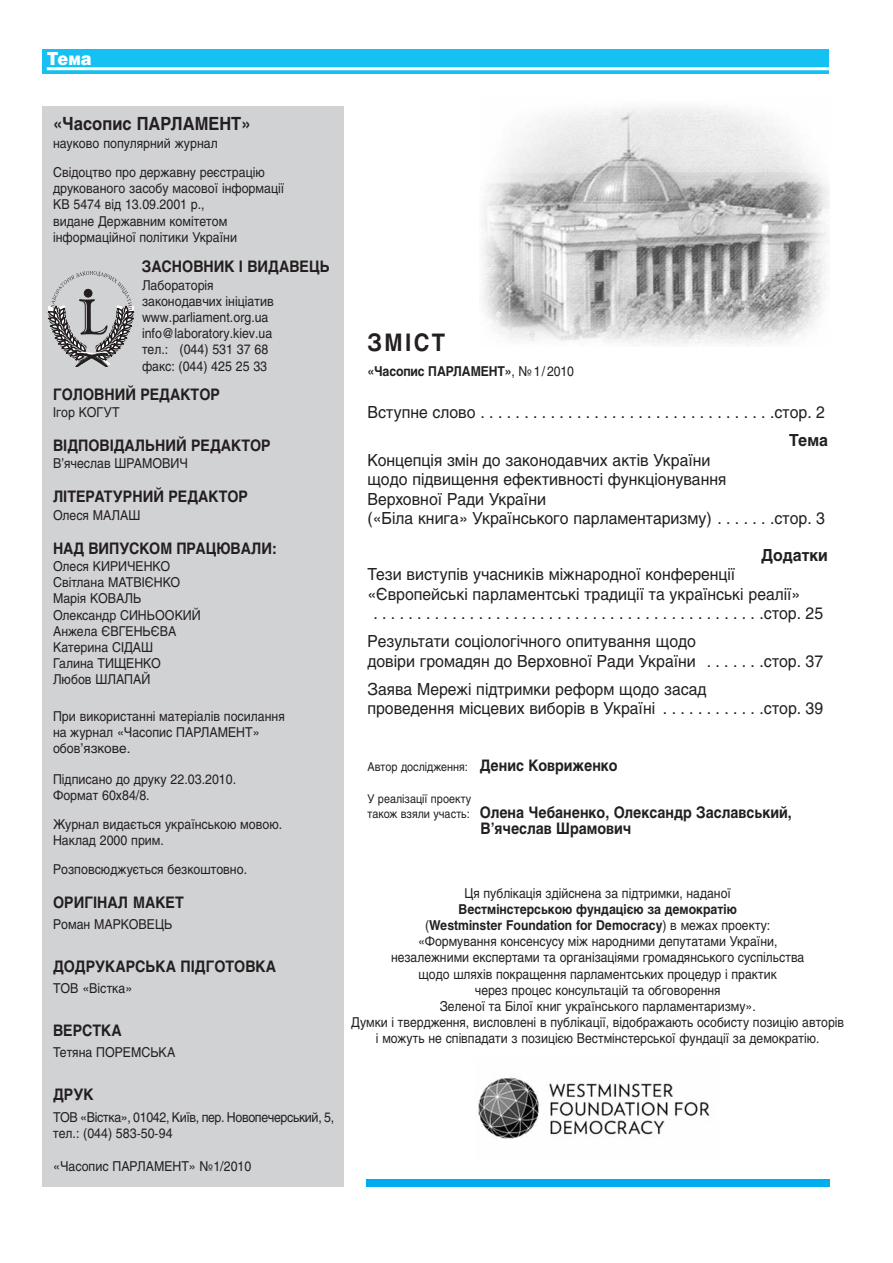
<style>
.page{position:relative;width:893px;height:1263px;background:#fff}
.page>*{position:absolute;margin:0;border:0;box-sizing:border-box;transform-origin:0 0}
.t1{font:700 24px "Helios";letter-spacing:.11em;color:#231f20;scale:.9 1}
.t2{font:700 18px "Helios";color:#231f20;scale:.91 1}
.t3{font:900 18px "Helios";color:#fff;scale:.9 1}
.t4{font:16.5px/19.5px "Helios";color:#231f20;scale:.95 1}
.t5{font:700 16.5px "Helios";color:#231f20;scale:.95 1}
.t6{font:700 15.75px/15.8px "Helios";color:#231f20;scale:.9 1}
.t7{font:13.5px/16.2px "Helios";color:#231f20;scale:.91 1}
.t8{font:13.5px/16.2px "Helios";color:#231f20;text-align:center;scale:.9 1}
.t9{font:13.5px/16.2px "Helios";letter-spacing:-.03em;color:#231f20;scale:.91 1}
.t10{font:700 13.5px "Helios";letter-spacing:-.01em;color:#231f20;scale:.9 1}
.t11{font:12px "Helios";color:#231f20;scale:.9 1}
.s1{font-weight:400}
.s2{font-weight:700;font-size:15.75px}
.s3{font-weight:400;font-size:12px}
.s4{font-weight:700}
</style>
<div class="page">
<div style="left:43px;top:106px;width:301px;height:1080px;background:#d1d2d4"></div>
<svg style="left:48px;top:271px;width:86px;height:96px"></svg>
<div style="left:366px;top:1178px;width:463px;height:8px;background:#00aeef"></div>
<div style="left:43px;top:49px;width:786px;height:24px;background:#15c0f2"></div>
<hr style="left:47px;top:67px;width:782px;height:3px;background:#fff">
<img style="left:482px;top:107px;width:347px;height:238px">
<img style="left:477px;top:1077px;width:233px;height:62px">
<h2 class="t3" style="left:47px;top:47px;width:51px">Тема</h2>
<h2 class="t2" style="left:53px;top:113px;width:219px">«Часопис ПАРЛАМЕНТ»</h2>
<p class="t7" style="left:53px;top:129px;width:234px;line-height:28.8px">науково популярний журнал<br>Свідоцтво про державну реєстрацію</p>
<p class="t7" style="left:53px;top:180px;width:256px">друкованого засобу масової інформації<br>КВ 5474 від 13.09.2001 р.,<br>видане Державним комітетом інформаційної політики України</p>
<p class="t6" style="left:142px;top:259px;width:210px">ЗАСНОВНИК І ВИДАВЕЦЬ</p>
<p class="t7" style="left:142px;top:276px;width:146px">Лабораторія законодавчих ініціатив www.parliament.org.ua info@laboratory.kiev.ua тел.: (044) 531 37 68 факс: (044) 425 25 33</p>
<p class="t6" style="left:53px;top:386px;width:187px">ГОЛОВНИЙ РЕДАКТОР</p>
<p class="t7" style="left:53px;top:404px;width:75px">Ігор КОГУТ</p>
<p class="t6" style="left:53px;top:438px;width:243px">ВІДПОВІДАЛЬНИЙ РЕДАКТОР</p>
<p class="t7" style="left:53px;top:455px;width:150px">В’ячеслав ШРАМОВИЧ</p>
<p class="t6" style="left:53px;top:489px;width:218px">ЛІТЕРАТУРНИЙ РЕДАКТОР</p>
<p class="t7" style="left:53px;top:507px;width:98px">Олеся МАЛАШ</p>
<p class="t6" style="left:53px;top:540px;width:250px">НАД ВИПУСКОМ ПРАЦЮВАЛИ:</p>
<p class="t7" style="left:53px;top:558px;width:164px">Олеся КИРИЧЕНКО<br>Світлана МАТВІЄНКО<br>Марія КОВАЛЬ<br>Олександр СИНЬООКИЙ<br>Анжела ЄВГЕНЬЄВА<br>Катерина СІДАШ<br>Галина ТИЩЕНКО<br>Любов ШЛАПАЙ</p>
<p class="t7" style="left:53px;top:708px;width:256px">При використанні матеріалів посилання на журнал «Часопис ПАРЛАМЕНТ» обов’язкове.</p>
<p class="t7" style="left:53px;top:770px;width:203px">Підписано до друку 22.03.2010.<br>Формат 60х84/8.</p>
<p class="t7" style="left:53px;top:816px;width:253px">Журнал видається українською мовою.<br>Наклад 2000 прим.</p>
<p class="t7" style="left:53px;top:861px;width:215px">Розповсюджується безкоштовно.</p>
<p class="t6" style="left:53px;top:894px;width:147px">ОРИГІНАЛ МАКЕТ</p>
<p class="t7" style="left:53px;top:916px;width:133px">Роман МАРКОВЕЦЬ</p>
<p class="t6" style="left:53px;top:958px;width:249px">ДОДРУКАРСЬКА ПІДГОТОВКА</p>
<p class="t7" style="left:53px;top:980px;width:89px">ТОВ «Вістка»</p>
<p class="t6" style="left:53px;top:1022px;width:78px">ВЕРСТКА</p>
<p class="t7" style="left:53px;top:1044px;width:136px">Тетяна ПОРЕМСЬКА</p>
<p class="t6" style="left:53px;top:1086px;width:46px">ДРУК</p>
<p class="t9" style="left:53px;top:1108px;width:310px">ТОВ «Вістка», 01042, Київ, пер. Новопечерський, 5, тел.: (044) 583-50-94</p>
<p class="t7" style="left:53px;top:1158px;width:219px">«Часопис ПАРЛАМЕНТ» №1/2010</p>
<h1 class="t1" style="left:367px;top:329px;width:88px">ЗМІСТ</h1>
<p class="t10" style="left:367px;top:363px;width:231px">«Часопис ПАРЛАМЕНТ»<span class="s1">, № 1/ 2010</span></p>
<p class="t4" style="left:367px;top:403px;width:483px">Вступне слово . . . . . . . . . . . . . . . . . . . . . . . . . . . . . . . . . .стор. 2</p>
<p class="t5" style="left:789px;top:431px;width:42px">Тема</p>
<p class="t4" style="left:367px;top:450px;width:483px">Концепція змін до законодавчих актів України<br>щодо підвищення ефективності функціонування<br>Верховної Ради України<br>(«Біла книга» Українського парламентаризму) . . . . . . .стор. 3</p>
<p class="t5" style="left:761px;top:545px;width:72px">Додатки</p>
<p class="t4" style="left:367px;top:565px;width:389px">Тези виступів учасників міжнародної конференції</p>
<p class="t4" style="left:367px;top:584px;width:457px">«Європейські парламентські традиції та українські реалії»</p>
<p class="t4" style="left:373px;top:604px;width:475px">. . . . . . . . . . . . . . . . . . . . . . . . . . . . . . . . . . . . . . . . . . . . .стор. 25</p>
<p class="t4" style="left:367px;top:632px;width:481px">Результати соціологічного опитування щодо<br>довіри громадян до Верховної Ради України . . . . . . .стор. 37</p>
<p class="t4" style="left:367px;top:679px;width:481px">Заява Мережі підтримки реформ щодо засад<br>проведення місцевих виборів в Україні . . . . . . . . . . . .стор. 39</p>
<p class="t11" style="left:367px;top:760px;width:279px">Автор дослідження: <span class="s2">Денис Ковриженко</span></p>
<p class="t11" style="left:367px;top:791px;width:117px">У реалізації проекту</p>
<p class="t6" style="left:480px;top:805px;width:347px;text-indent:-113px"><span class="s3">також взяли участь:</span> Олена Чебаненко, Олександр Заславський,<br>В’ячеслав Шрамович</p>
<p class="t8" style="left:464px;top:884px;width:297px">Ця публікація здійснена за підтримки, наданої</p>
<p class="t8" style="left:351px;top:901px;width:549px"><span class="s4">Вестмінстерською фундацією за демократію<br></span>(<span class="s4">Westminster Foundation for Democracy</span>) в межах проекту:<br>«Формування консенсусу між народними депутатами України,<br>незалежними експертами та організаціями громадянського суспільства<br>щодо шляхів покращення парламентських процедур і практик<br>через процес консультацій та обговорення<br>Зеленої та Білої книг українського парламентаризму».<br>Думки і твердження, висловлені в публікації, відображають особисту позицію авторів і можуть не співпадати з позицією Вестмінстерської фундації за демократію.</p>
</div>
